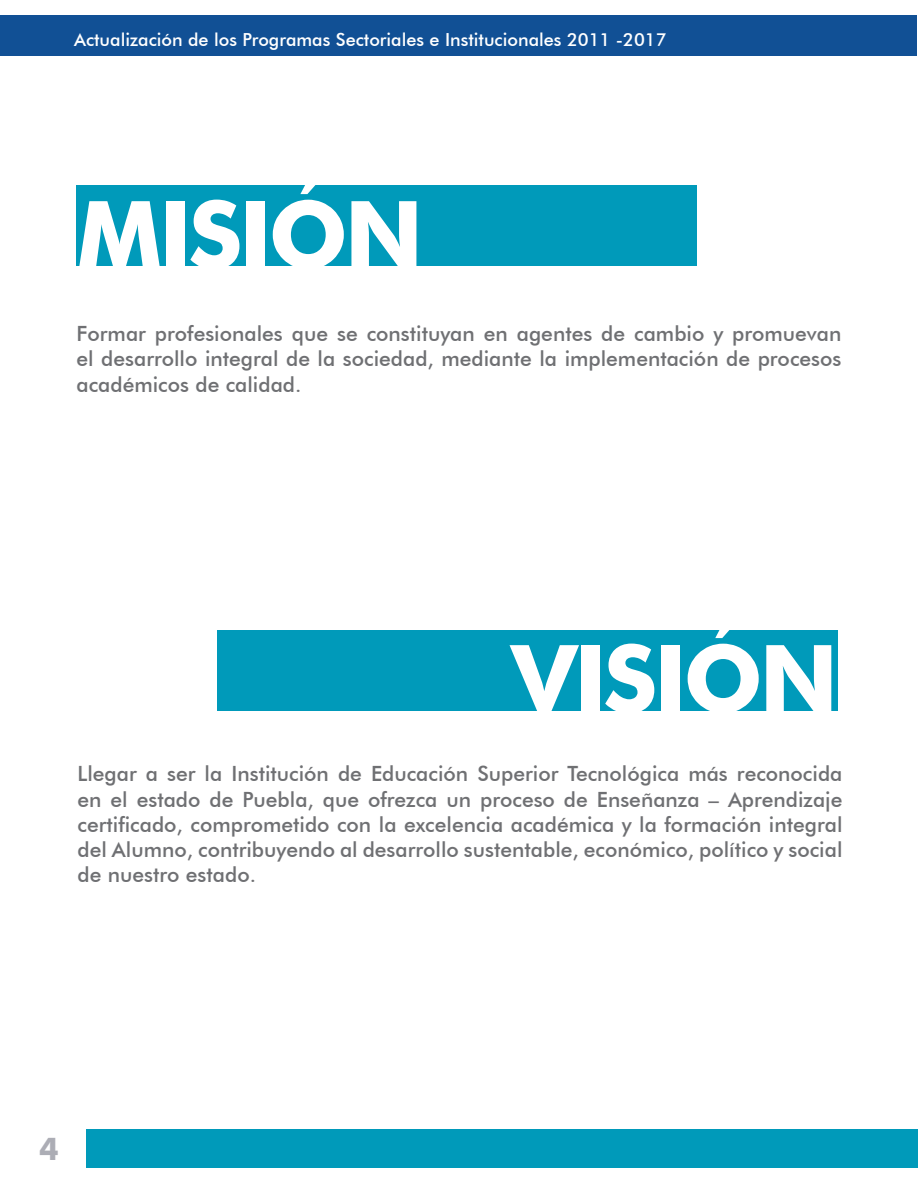
<style>
.page{position:relative;width:918px;height:1188px;background:#fff}
.page>*{position:absolute;margin:0;border:0;box-sizing:border-box;transform-origin:0 0}
.t1{font:700 93px "Futura BT";letter-spacing:-.04em;color:#fff}
.t2{font:700 31.5px "Futura BT";color:#acadb5}
.t3{font:500 21px/25.2px "Futura BT";color:#6f7073;text-align:justify}
.t4{font:500 18px "Futura BT";color:#fff}
</style>
<div class="page">
<div style="left:1px;top:16px;width:916px;height:40px;background:#115095"></div>
<div style="left:86px;top:1129px;width:831px;height:39px;background:#009aba"></div>
<hr style="left:917px;top:1129px;width:1px;height:39px;background:#009aba">
<div style="left:218px;top:630px;width:620px;height:81px;background:#009aba"></div>
<div style="left:76px;top:185px;width:620px;height:81px;background:#009aba"></div>
<p class="t4" style="left:74px;top:29px;width:594px">Actualización de los Programas Sectoriales e Institucionales 2011 -2017</p>
<p class="t1" style="left:77px;top:178px;width:349px">MISIÓN</p>
<p class="t3" style="left:77px;top:321px;width:766px">Formar profesionales que se constituyan en agentes de cambio y promuevan el desarrollo integral de la sociedad, mediante la implementación de procesos académicos de calidad.</p>
<p class="t1" style="left:511px;top:622px;width:329px">VISIÓN</p>
<p class="t3" style="left:78px;top:761px;width:766px">Llegar a ser la Institución de Educación Superior Tecnológica más reconocida en el estado de Puebla, que ofrezca un proceso de Enseñanza – Aprendizaje certificado, comprometido con la excelencia académica y la formación integral del Alumno, contribuyendo al desarrollo sustentable, económico, político y social de nuestro estado.</p>
<h2 class="t2" style="left:39px;top:1130px;width:21px">4</h2>
</div>
